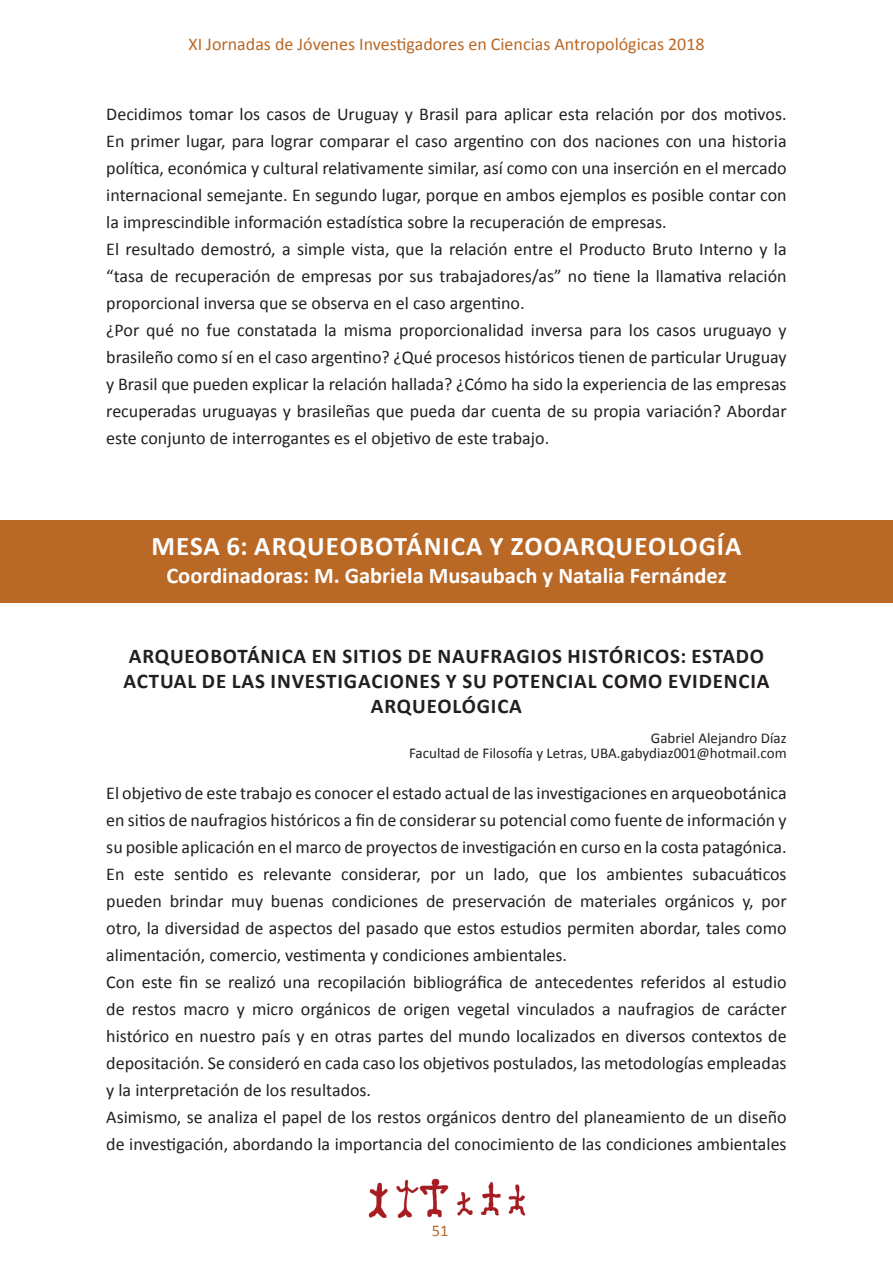
<style>
.page{position:relative;width:893px;height:1263px;background:#fff}
.page>*{position:absolute;margin:0;border:0;box-sizing:border-box;transform-origin:0 0}
.titulo_mesa{font:700 27px "Calibri";letter-spacing:.04em;color:#fff}
.coordinadores{font:700 22.5px "Calibri";color:#fff}
.RESUMEN_TITULO{font:700 21px/25.2px "Calibri";letter-spacing:.04em;color:#231f20;text-align:center}
.texto_resu{font:18px/27px "Calibri";color:#231f20;text-align:justify}
.t1{font:18px "Calibri";color:#b96826}
.t2{font:16.5px "Calibri";color:#b96826}
.AUTORES___PERTENENCI{font:15px "Calibri";color:#231f20}
</style>
<div class="page">
<img style="left:368px;top:1178px;width:157px;height:40px">
<div style="left:0;top:520px;width:893px;height:83px;background:#b96826"></div>
<p class="t1" style="left:188px;top:32px;width:518px">XI Jornadas de Jóvenes Investigadores en Ciencias Antropológicas 2018</p>
<p class="texto_resu" style="left:106px;top:100px;width:682px">Decidimos tomar los casos de Uruguay y Brasil para aplicar esta relación por dos motivos.<br>En primer lugar, para lograr comparar el caso argentino con dos naciones con una historia política, económica y cultural relativamente similar, así como con una inserción en el mercado internacional semejante. En segundo lugar, porque en ambos ejemplos es posible contar con la imprescindible información estadística sobre la recuperación de empresas.</p>
<p class="texto_resu" style="left:106px;top:235px;width:682px">El resultado demostró, a simple vista, que la relación entre el Producto Bruto Interno y la “tasa de recuperación de empresas por sus trabajadores/as” no tiene la llamativa relación proporcional inversa que se observa en el caso argentino.</p>
<p class="texto_resu" style="left:106px;top:316px;width:682px">¿Por qué no fue constatada la misma proporcionalidad inversa para los casos uruguayo y brasileño como sí en el caso argentino? ¿Qué procesos históricos tienen de particular Uruguay y Brasil que pueden explicar la relación hallada? ¿Cómo ha sido la experiencia de las empresas recuperadas uruguayas y brasileñas que pueda dar cuenta de su propia variación? Abordar este conjunto de interrogantes es el objetivo de este trabajo.</p>
<p class="titulo_mesa" style="left:151px;top:529px;width:592px">MESA 6: ARQUEOBOTÁNICA Y ZOOARQUEOLOGÍA</p>
<p class="coordinadores" style="left:166px;top:561px;width:562px">Coordinadoras: M. Gabriela Musaubach y Natalia Fernández</p>
<p class="RESUMEN_TITULO" style="left:123px;top:643px;width:648px">ARQUEOBOTÁNICA EN SITIOS DE NAUFRAGIOS HISTÓRICOS: ESTADO<br>ACTUAL DE LAS INVESTIGACIONES Y SU POTENCIAL COMO EVIDENCIA<br>ARQUEOLÓGICA</p>
<p class="AUTORES___PERTENENCI" style="left:651px;top:728px;width:137px">Gabriel Alejandro Díaz</p>
<p class="AUTORES___PERTENENCI" style="left:409px;top:743px;width:379px">Facultad de Filosofía y Letras, UBA.gabydiaz001@hotmail.com</p>
<p class="texto_resu" style="left:106px;top:780px;width:682px">El objetivo de este trabajo es conocer el estado actual de las investigaciones en arqueobotánica en sitios de naufragios históricos a fin de considerar su potencial como fuente de información y su posible aplicación en el marco de proyectos de investigación en curso en la costa patagónica.<br>En este sentido es relevante considerar, por un lado, que los ambientes subacuáticos pueden brindar muy buenas condiciones de preservación de materiales orgánicos y, por otro, la diversidad de aspectos del pasado que estos estudios permiten abordar, tales como alimentación, comercio, vestimenta y condiciones ambientales.</p>
<p class="texto_resu" style="left:106px;top:969px;width:682px">Con este fin se realizó una recopilación bibliográfica de antecedentes referidos al estudio de restos macro y micro orgánicos de origen vegetal vinculados a naufragios de carácter histórico en nuestro país y en otras partes del mundo localizados en diversos contextos de depositación. Se consideró en cada caso los objetivos postulados, las metodologías empleadas y la interpretación de los resultados.</p>
<p class="texto_resu" style="left:106px;top:1104px;width:682px">Asimismo, se analiza el papel de los restos orgánicos dentro del planeamiento de un diseño de investigación, abordando la importancia del conocimiento de las condiciones ambientales</p>
<p class="t2" style="left:432px;top:1220px;width:18px">51</p>
</div>
